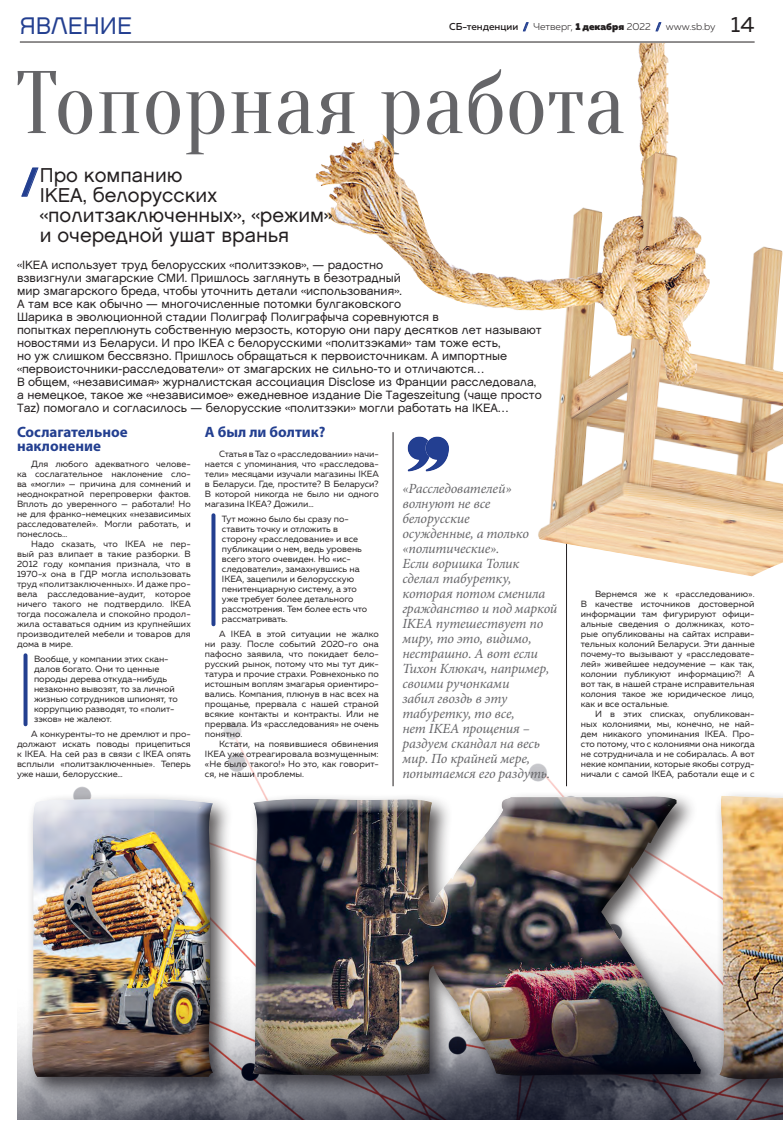
<style>
.page{position:relative;width:783px;height:1134px;background:#fff}
.page>*{position:absolute;margin:0;border:0;box-sizing:border-box;transform-origin:0 0}
.заг2{font:88.7px "Oranienbaum";color:#656568}
.t1{font:900 34.3px "Muller";color:#233f90}
.Колонтитул{font:24px "Chalet London Nineteen Sixty";color:#233f90}
.t2{font:22px "Muller";color:#231f20}
.надзаголовок{font:20px/20px "Chalet London Nineteen Sixty";color:#231f20}
.подзаголовок_синий{font:700 15px/14px "Myriad Pro";color:#233f90}
.выноска_с_запятыми{font:italic 14px/15px "Minion Pro";letter-spacing:-.01em;color:#656568}
.лид{font:12px/13px "Chalet London Nineteen Sixty";color:#231f20}
.t3{font:300 10px "Muller";color:#231f20}
.врезка_синяя{font:9px/10px "Muller";color:#231f20;text-align:justify}
.s1{font-weight:500}
.s2{font-weight:900;color:#233f90}
.s3{font-weight:900}
</style>
<div class="page">
<hr style="left:20px;top:42px;width:734px;height:1px;background:#231f20">
<svg style="left:21px;top:168px;width:18px;height:29px"></svg>
<svg style="left:24px;top:655px;width:4px;height:69px"></svg>
<svg style="left:211px;top:515px;width:4px;height:109px"></svg>
<img style="left:407px;top:436px;width:14px;height:36px">
<img style="left:421px;top:436px;width:28px;height:36px">
<hr style="left:566px;top:432px;width:1px;height:354px;background:#231f20">
<hr style="left:393px;top:432px;width:1px;height:354px;background:#231f20">
<img style="left:538px;top:246px;width:244px;height:331px">
<img style="left:315px;top:43px;width:394px;height:343px">
<svg style="left:523px;top:22px;width:5px;height:9px"></svg>
<svg style="left:655px;top:22px;width:6px;height:9px"></svg>
<div style="left:712px;top:792px;width:70px;height:287px;background:#231f20;opacity:.75"></div>
<div style="left:246px;top:791px;width:464px;height:285px;background:#231f20;opacity:.75"></div>
<div style="left:26px;top:796px;width:196px;height:281px;background:#231f20;opacity:.75"></div>
<img style="left:632px;top:146px;width:49px;height:105px">
<img style="left:17px;top:853px;width:765px;height:267px">
<p class="Колонтитул" style="left:20px;top:11px;width:113px">ЯВЛЕНИЕ</p>
<p class="t2" style="left:730px;top:10px;width:25px">14</p>
<p class="t3" style="left:449px;top:21px;width:268px"><span class="s1">СБ-тенденции</span> <span class="s2">/</span> Четверг, <span class="s3">1 декабря</span> 2022 <span class="s2">/</span> www.sb.by</p>
<p class="заг2" style="left:15px;top:54px;width:612px">Топорная работа</p>
<p class="t1" style="left:21px;top:160px;width:19px">/</p>
<p class="надзаголовок" style="left:40px;top:165px;width:294px">Про компанию<br>IKEA, белорусских «политзаключенных», «режим» и очередной ушат вранья</p>
<p class="лид" style="left:17px;top:258px;width:526px">«IKEA использует труд белорусских «политзэков», — радостно<br>взвизгнули змагарские СМИ. Пришлось заглянуть в безотрадный<br>мир змагарского бреда, чтобы уточнить детали «использования».<br>А там все как обычно — многочисленные потомки булгаковского<br>Шарика в эволюционной стадии Полиграф Полиграфыча соревнуются в<br>попытках переплюнуть собственную мерзость, которую они пару десятков лет называют новостями из Беларуси. И про IKEA с белорусскими «политзэками» там тоже есть,<br>но уж слишком бессвязно. Пришлось обращаться к первоисточникам. А импортные «первоисточники-расследователи» от змагарских не сильно-то и отличаются…<br>В общем, «независимая» журналистская ассоциация Disclose из Франции расследовала, а немецкое, такое же «независимое» ежедневное издание Die Tageszeitung (чаще просто Taz) помогало и согласилось — белорусские «политзэки» могли работать на IKEA…</p>
<p class="подзаголовок_синий" style="left:17px;top:425px;width:112px">Сослагательное наклонение</p>
<p class="врезка_синяя" style="left:17px;top:458px;width:175px;text-indent:14px">Для любого адекватного челове&shy;ка сослагательное наклонение сло&shy;ва «могли» — причина для сомнений и неоднократной перепроверки фактов.<br>Вплоть до уверенного — работали! Но не для франко-немецких «независимых расследователей». Могли работать, и понеслось…</p>
<p class="врезка_синяя" style="left:17px;top:538px;width:175px;text-indent:14px">Надо сказать, что IKEA не пер&shy;вый раз влипает в такие разборки. В 2012 году компания признала, что в 1970-х она в ГДР могла использовать труд «политзаключенных». И даже про&shy;вела расследование-аудит, которое ничего такого не подтвердило. IKEA тогда посожалела и спокойно продол&shy;жила оставаться одним из крупнейших производителей мебели и товаров для дома в мире.</p>
<p class="врезка_синяя" style="left:34px;top:654px;width:145px;text-align:left">Вообще, у компании этих скан&shy;далов богато. Они то ценные породы дерева откуда-нибудь незаконно вывозят, то за личной жизнью сотрудников шпионят, то коррупцию разводят, то «полит&shy;зэков» не жалеют.</p>
<p class="врезка_синяя" style="left:17px;top:728px;width:175px;text-indent:14px">А конкуренты-то не дремлют и про&shy;должают искать поводы прицепиться к IKEA. На сей раз в связи с IKEA опять всплыли «политзаключенные». Теперь уже наши, белорусские…</p>
<p class="подзаголовок_синий" style="left:205px;top:425px;width:122px">А был ли болтик?</p>
<p class="врезка_синяя" style="left:205px;top:448px;width:175px;text-indent:14px">Статья в Taz о «расследовании» начи&shy;нается с упоминания, что «расследова&shy;тели» месяцами изучали магазины IKEA в Беларуси. Где, простите? В Беларуси?<br>В которой никогда не было ни одного магазина IKEA? Дожили…</p>
<p class="врезка_синяя" style="left:222px;top:514px;width:147px;text-align:left">Тут можно было бы сразу по&shy;ставить точку и отложить в сторону «расследование» и все публикации о нем, ведь уровень всего этого очевиден. Но «ис&shy;следователи», замахнувшись на<br>IKEA, зацепили и белорусскую пенитенциарную систему, а это уже требует более детального рассмотрения. Тем более есть что рассматривать.</p>
<p class="врезка_синяя" style="left:205px;top:628px;width:175px;text-indent:14px">А IKEA в этой ситуации не жалко ни разу. После событий 2020-го она пафосно заявила, что покидает бело&shy;русский рынок, потому что мы тут дик&shy;татура и прочие страхи. Ровнехонько по истошным воплям змагарья ориентиро&shy;вались. Компания, плюнув в нас всех на прощанье, прервала с нашей страной всякие контакты и контракты. Или не прервала. Из «расследования» не очень понятно.</p>
<p class="врезка_синяя" style="left:205px;top:738px;width:175px;text-indent:14px">Кстати, на появившиеся обвинения IKEA уже отреагировала возмущенным: «Не было такого!» Но это, как говорит&shy;ся, не наши проблемы.</p>
<p class="выноска_с_запятыми" style="left:402px;top:481px;width:156px">«Расследователей» волнуют не все белорусские<br>осужденные, а только «политические».<br>Если воришка Толик сделал табуретку, которая потом сменила гражданство и под маркой<br>IKEA путешествует по миру, то это, видимо, нестрашно. А вот если<br>Тихон Клюкач, например, своими ручонками<br>забил гвоздь в эту табуретку, то все,<br>нет IKEA прощения – раздуем скандал на весь мир. По крайней мере, попытаемся его раздуть.</p>
<p class="врезка_синяя" style="left:580px;top:588px;width:175px;text-indent:14px">Вернемся же к «расследованию».<br>В качестве источников достоверной информации там фигурируют офици&shy;альные сведения о должниках, кото&shy;рые опубликованы на сайтах исправи&shy;тельных колоний Беларуси. Эти данные почему-то вызывают у «расследовате&shy;лей» живейшее недоумение — как так, колонии публикуют информацию?! А вот так, в нашей стране исправительная колония такое же юридическое лицо, как и все остальные.</p>
<p class="врезка_синяя" style="left:580px;top:708px;width:175px;text-indent:14px">И в этих списках, опубликован&shy;ных колониями, мы, конечно, не най&shy;дем никакого упоминания IKEA. Про&shy;сто потому, что с колониями она никогда не сотрудничала и не собиралась. А вот некие компании, которые якобы сотруд&shy;ничали с самой IKEA, работали еще и с</p>
</div>
